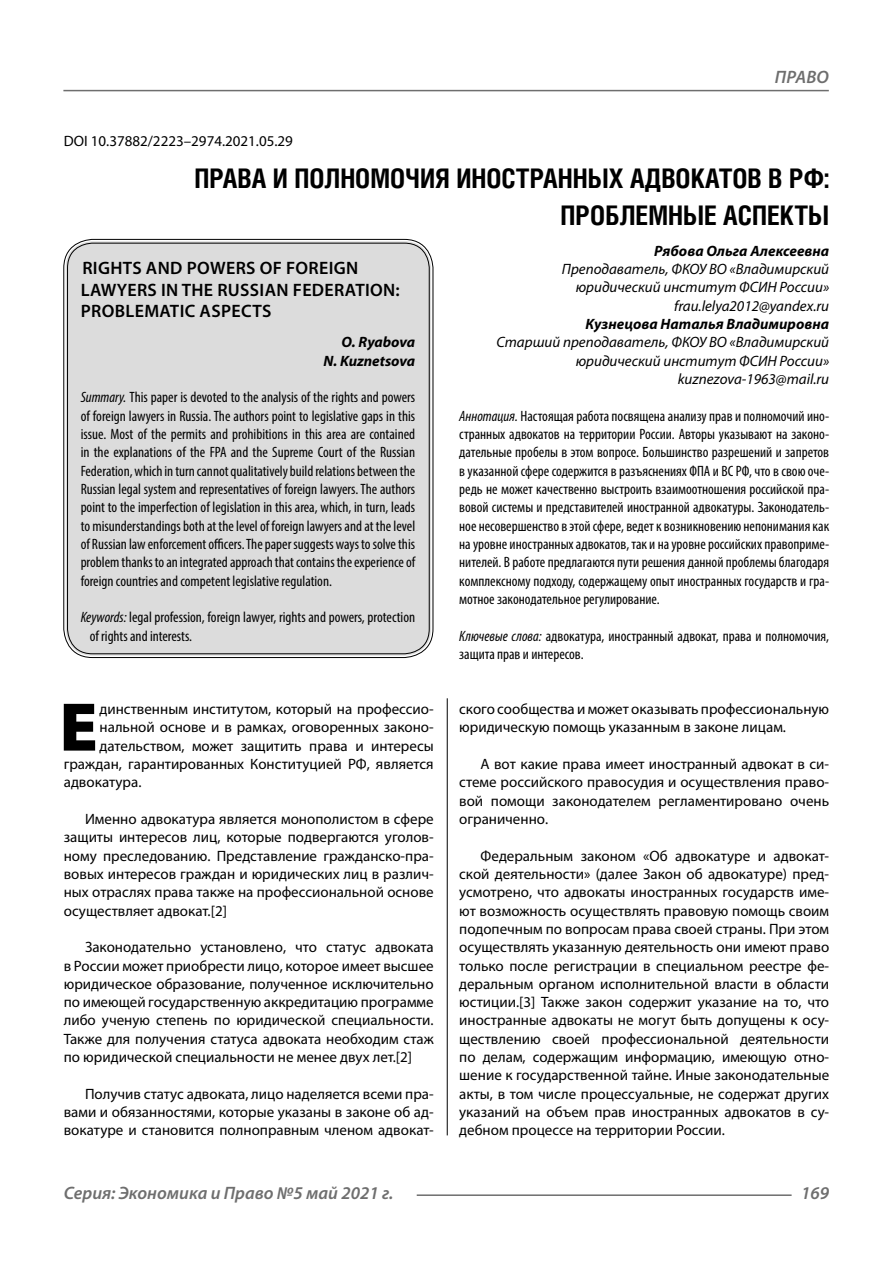
<style>
.page{position:relative;width:893px;height:1263px;background:#fff}
.page>*{position:absolute;margin:0;border:0;box-sizing:border-box;transform-origin:0 0}
.Bukvica{font:900 69.3px "Myriad Pro";color:#000}
.Header{font:700 27px/37.5px "Helios Cond C";color:#000;text-align:right}
.Header-eng{font:600 18px/21.6px "Myriad Pro";letter-spacing:.02em;color:#000}
.t1{font:italic 600 18px "Myriad Pro";color:#6e6e6e}
.Normal{font:15px/18.3px "Myriad Pro";color:#000;text-align:justify}
.Annotation-eng{font:condensed 15px/18.3px "Myriad Pro";color:#000;text-align:justify}
.Annotation-rus{font:condensed 15px/18.3px "Myriad Pro";color:#000;text-align:justify}
.Bukvica-2{font:15px "Myriad Pro";color:#000}
.Author-doc{font:italic 15px/18.3px "Myriad Pro";color:#000;text-align:right}
.Author{font:italic 700 15px "Myriad Pro";color:#000}
.Author-email{font:italic 15px "Myriad Pro";color:#000}
.DOI{font:15px "Myriad Pro";color:#000}
.Author-eng{font:italic 700 15px "Myriad Pro";color:#000}
.s1{font-style:italic}
</style>
<div class="page">
<hr style="left:447px;top:696px;width:1px;height:439px;background:#000">
<div style="left:66px;top:241px;width:365px;height:415px;background:#dcdcdc;border-radius:27px"></div>
<hr style="left:63px;top:90px;width:766px;height:1px;background:#6e6e6e">
<hr style="left:417px;top:1194px;width:375px;height:2px;background:#6e6e6e">
<p class="t1" style="left:775px;top:66px;width:56px">ПРАВО</p>
<p class="DOI" style="left:64px;top:132px;width:231px">DOI 10.37882/2223–2974.2021.05.29</p>
<p class="Header" style="left:194px;top:159px;width:636px">ПРАВА И ПОЛНОМОЧИЯ ИНОСТРАННЫХ АДВОКАТОВ В РФ:<br>ПРОБЛЕМНЫЕ АСПЕКТЫ</p>
<p class="Author" style="left:654px;top:241px;width:177px">Рябова Ольга Алексеевна</p>
<p class="Author-doc" style="left:562px;top:260px;width:269px">Преподаватель, ФКОУ ВО «Владимирский юридический институт ФСИН России»</p>
<p class="Author-email" style="left:674px;top:296px;width:157px">frau.lelya2012@yandex.ru</p>
<p class="Author" style="left:585px;top:314px;width:245px">Кузнецова Наталья Владимировна</p>
<p class="Author-doc" style="left:496px;top:333px;width:334px">Старший преподаватель, ФКОУ ВО «Владимирский юридический институт ФСИН России»</p>
<p class="Author-email" style="left:678px;top:370px;width:153px">kuznezova‑1963@mail.ru</p>
<p class="Annotation-rus" style="left:459px;top:406px;width:371px"><span class="s1">Аннотация.</span> Настоящая работа посвящена анализу прав и полномочий ино&shy;странных адвокатов на территории России. Авторы указывают на законо&shy;дательные пробелы в этом вопросе. Большинство разрешений и запретов в указанной сфере содержится в разъяснениях ФПА и ВС РФ, что в свою оче&shy;редь не может качественно выстроить взаимоотношения российской пра&shy;вовой системы и представителей иностранной адвокатуры. Законодатель&shy;ное несовершенство в этой сфере, ведет к возникновению непонимания как на уровне иностранных адвокатов, так и на уровне российских правоприме&shy;нителей. В работе предлагаются пути решения данной проблемы благодаря комплексному подходу, содержащему опыт иностранных государств и гра&shy;мотное законодательное регулирование.</p>
<p class="Annotation-rus" style="left:459px;top:626px;width:371px"><span class="s1">Ключевые слова:</span> адвокатура, иностранный адвокат, права и полномочия, защита прав и интересов.</p>
<p class="Header-eng" style="left:81px;top:257px;width:321px">RIGHTS AND POWERS OF FOREIGN<br>LAWYERS IN THE RUSSIAN FEDERATION:<br>PROBLEMATIC ASPECTS</p>
<p class="Author-eng" style="left:342px;top:333px;width:75px">O. Ryabova</p>
<p class="Author-eng" style="left:323px;top:351px;width:93px">N. Kuznetsova</p>
<p class="Annotation-eng" style="left:81px;top:388px;width:336px"><span class="s1">Summary.</span> This paper is devoted to the analysis of the rights and powers of foreign lawyers in Russia. The authors point to legislative gaps in this issue. Most of the permits and prohibitions in this area are contained in the explanations of the FPA and the Supreme Court of the Russian Federation, which in turn cannot qualitatively build relations between the Russian legal system and representatives of foreign lawyers. The authors point to the imperfection of legislation in this area, which, in turn, leads to misunderstandings both at the level of foreign lawyers and at the level of Russian law enforcement officers. The paper suggests ways to solve this problem thanks to an integrated approach that contains the experience of foreign countries and competent legislative regulation.</p>
<p class="Annotation-eng" style="left:90px;top:608px;width:327px;text-indent:-9px"><span class="s1">Keywords:</span> legal profession, foreign lawyer, rights and powers, protection of rights and interests.</p>
<p class="Bukvica" style="left:59px;top:681px;width:40px">Е</p>
<p class="Bukvica-2" style="left:99px;top:700px;width:336px">динственным институтом, который на профессио-</p>
<p class="Bukvica-2" style="left:99px;top:718px;width:336px">нальной основе и в рамках, оговоренных законо-</p>
<p class="Bukvica-2" style="left:99px;top:736px;width:336px">дательством, может защитить права и интересы</p>
<p class="Bukvica-2" style="left:64px;top:755px;width:371px">граждан, гарантированных Конституцией РФ, является</p>
<p class="Bukvica-2" style="left:64px;top:773px;width:78px">адвокатура.</p>
<p class="Normal" style="left:64px;top:809px;width:371px;text-indent:21px">Именно адвокатура является монополистом в сфере защиты интересов лиц, которые подвергаются уголов&shy;ному преследованию. Представление гражданско-пра&shy;вовых интересов граждан и юридических лиц в различ&shy;ных отраслях права также на профессиональной основе осуществляет адвокат.[2]</p>
<p class="Normal" style="left:64px;top:938px;width:371px;text-indent:21px">Законодательно установлено, что статус адвоката в России может приобрести лицо, которое имеет высшее юридическое образование, полученное исключительно по имеющей государственную аккредитацию программе либо ученую степень по юридической специальности.<br>Также для получения статуса адвоката необходим стаж по юридической специальности не менее двух лет.[2]</p>
<p class="Normal" style="left:64px;top:1084px;width:371px;text-indent:21px">Получив статус адвоката, лицо наделяется всеми пра&shy;вами и обязанностями, которые указаны в законе об ад&shy;вокатуре и становится полноправным членом адвокат-</p>
<p class="Normal" style="left:459px;top:699px;width:371px">ского сообщества и может оказывать профессиональную юридическую помощь указанным в законе лицам.</p>
<p class="Normal" style="left:459px;top:754px;width:371px;text-indent:21px">А вот какие права имеет иностранный адвокат в си&shy;стеме российского правосудия и осуществления право&shy;вой помощи законодателем регламентировано очень ограниченно.</p>
<p class="Normal" style="left:459px;top:846px;width:371px;text-indent:21px">Федеральным законом «Об адвокатуре и адвокат&shy;ской деятельности» (далее Закон об адвокатуре) пред&shy;усмотрено, что адвокаты иностранных государств име&shy;ют возможность осуществлять правовую помощь своим подопечным по вопросам права своей страны. При этом осуществлять указанную деятельность они имеют право только после регистрации в специальном реестре фе&shy;деральным органом исполнительной власти в области юстиции.[3] Также закон содержит указание на то, что иностранные адвокаты не могут быть допущены к осу&shy;ществлению своей профессиональной деятельности по делам, содержащим информацию, имеющую отно&shy;шение к государственной тайне. Иные законодательные акты, в том числе процессуальные, не содержат других указаний на объем прав иностранных адвокатов в су&shy;дебном процессе на территории России.</p>
<p class="t1" style="left:64px;top:1182px;width:331px">Серия: Экономика и Право №5 май 2021 г.</p>
<p class="t1" style="left:801px;top:1182px;width:30px">169</p>
</div>
